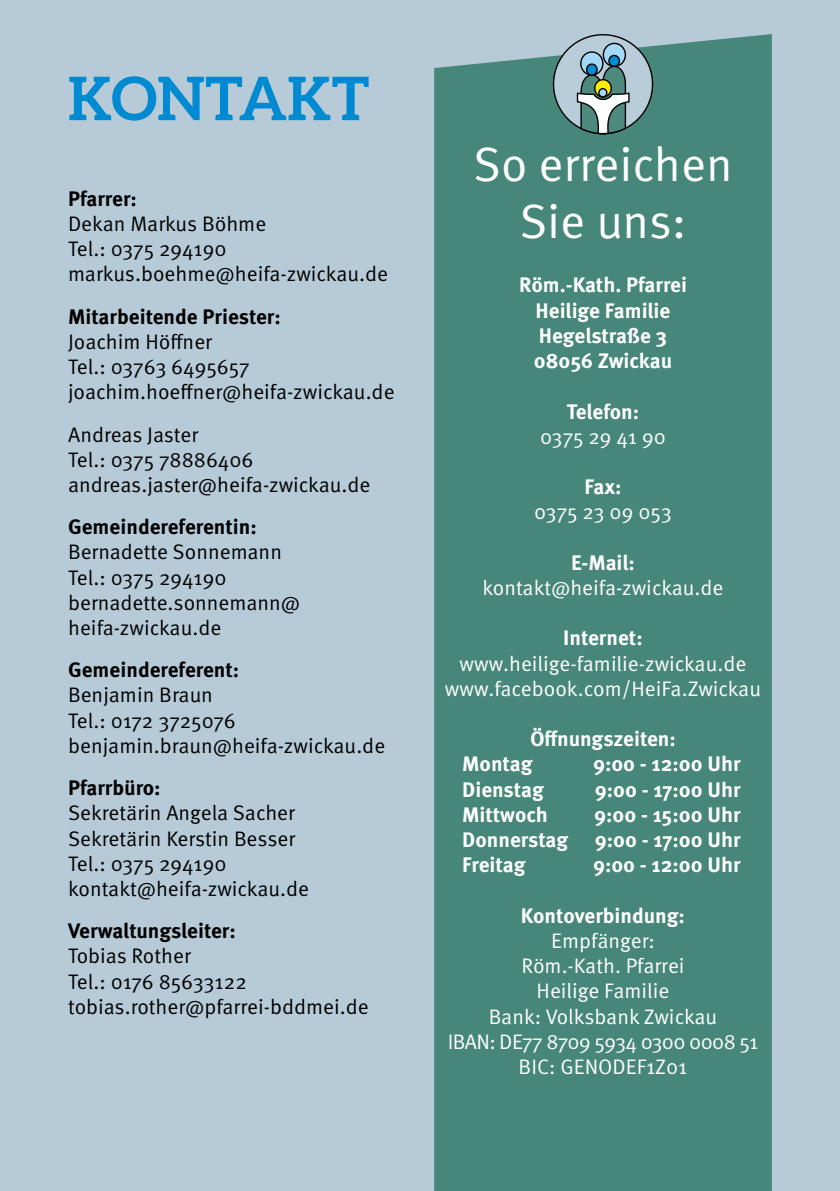
<style>
.page{position:relative;width:840px;height:1191px;background:#fff}
.page>*{position:absolute;margin:0;border:0;box-sizing:border-box;transform-origin:0 0}
.t1{font:700 60px "Aleo";color:#008ad2}
.t2{font:48px/57.6px "Meta Pro";color:#fff;text-align:center}
.t3{font:21px/25.2px "Meta Pro";color:#000}
.t4{font:700 21px/25.2px "Meta Pro";color:#fff;text-align:center}
.t5{font:21px/25.2px "Meta Pro";color:#fff;text-align:center}
.t6{font:700 21px "Meta Pro";color:#000}
</style>
<div class="page">
<div style="left:0;top:0;width:839px;height:1191px;background:#b6cbd7"></div>
<div style="left:434px;top:34px;width:337px;height:1157px;background:#468779"></div>
<svg style="left:552px;top:34px;width:100px;height:101px"></svg>
<h1 class="t1" style="left:68px;top:64px;width:303px">KONTAKT</h1>
<p class="t6" style="left:68px;top:185px;width:70px">Pfarrer:</p>
<p class="t3" style="left:68px;top:212px;width:321px">Dekan Markus Böhme<br>Tel.: 0375 294190 markus.boehme@heifa-zwickau.de</p>
<p class="t6" style="left:68px;top:303px;width:214px">Mitarbeitende Priester:</p>
<p class="t3" style="left:68px;top:330px;width:328px">Joachim Höffner<br>Tel.: 03763 6495657 joachim.hoeffner@heifa-zwickau.de</p>
<p class="t3" style="left:68px;top:422px;width:304px">Andreas Jaster<br>Tel.: 0375 78886406 andreas.jaster@heifa-zwickau.de</p>
<p class="t6" style="left:68px;top:513px;width:190px">Gemeindereferentin:</p>
<p class="t3" style="left:68px;top:540px;width:233px">Bernadette Sonnemann<br>Tel.: 0375 294190 bernadette.sonnemann@ heifa-zwickau.de</p>
<p class="t6" style="left:68px;top:656px;width:173px">Gemeindereferent:</p>
<p class="t3" style="left:68px;top:683px;width:318px">Benjamin Braun<br>Tel.: 0172 3725076 benjamin.braun@heifa-zwickau.de</p>
<p class="t6" style="left:68px;top:774px;width:94px">Pfarrbüro:</p>
<p class="t3" style="left:68px;top:801px;width:242px">Sekretärin Angela Sacher<br>Sekretärin Kerstin Besser<br>Tel.: 0375 294190 kontakt@heifa-zwickau.de</p>
<p class="t6" style="left:68px;top:917px;width:169px">Verwaltungsleiter:</p>
<p class="t3" style="left:68px;top:944px;width:302px">Tobias Rother<br>Tel.: 0176 85633122 tobias.rother@pfarrei-bddmei.de</p>
<h2 class="t2" style="left:473px;top:137px;width:261px">So erreichen<br>Sie uns:</h2>
<p class="t4" style="left:518px;top:273px;width:169px">Röm.-Kath. Pfarrei<br>Heilige Familie<br>Hegelstraße 3<br>08056 Zwickau</p>
<p class="t4" style="left:566px;top:399px;width:74px">Telefon:</p>
<p class="t5" style="left:539px;top:424px;width:127px">0375 29 41 90</p>
<p class="t4" style="left:584px;top:475px;width:39px">Fax:</p>
<p class="t5" style="left:534px;top:500px;width:139px">0375 23 09 053</p>
<p class="t4" style="left:570px;top:550px;width:65px">E-Mail:</p>
<p class="t5" style="left:482px;top:576px;width:242px">kontakt@heifa-zwickau.de</p>
<p class="t4" style="left:563px;top:626px;width:81px">Internet:</p>
<p class="t5" style="left:444px;top:651px;width:317px">www.heilige-familie-zwickau.de www.facebook.com/HeiFa.Zwickau</p>
<p class="t4" style="left:462px;top:727px;width:215px;text-align:left;text-indent:68px">Öffnungszeiten:<br>Montag</p>
<p class="t4" style="left:592px;top:752px;width:149px">9:00 - 12:00 Uhr</p>
<p class="t4" style="left:462px;top:777px;width:83px">Dienstag</p>
<p class="t4" style="left:594px;top:777px;width:147px">9:00 - 17:00 Uhr</p>
<p class="t4" style="left:462px;top:802px;width:87px">Mittwoch</p>
<p class="t4" style="left:594px;top:802px;width:148px">9:00 - 15:00 Uhr</p>
<p class="t4" style="left:462px;top:828px;width:108px">Donnerstag</p>
<p class="t4" style="left:594px;top:828px;width:147px">9:00 - 17:00 Uhr</p>
<p class="t4" style="left:462px;top:853px;width:65px">Freitag</p>
<p class="t4" style="left:592px;top:853px;width:149px">9:00 - 12:00 Uhr</p>
<p class="t4" style="left:520px;top:903px;width:165px">Kontoverbindung:</p>
<p class="t5" style="left:447px;top:928px;width:312px">Empfänger:<br>Röm.-Kath. Pfarrei<br>Heilige Familie<br>Bank: Volksbank Zwickau<br>IBAN: DE77 8709 5934 0300 0008 51<br>BIC: GENODEF1Z01</p>
</div>
